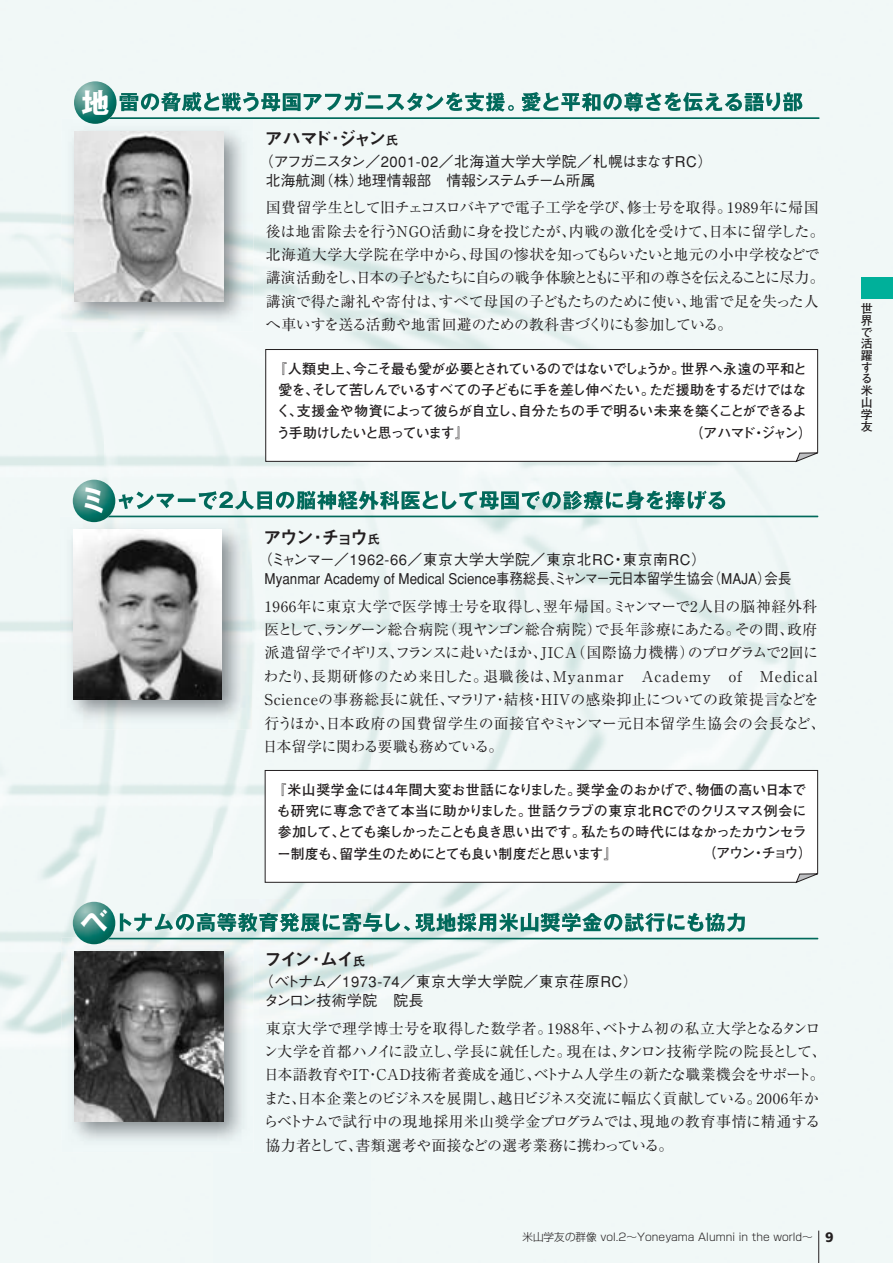
<style>
.page{position:relative;width:893px;height:1263px;background:#fff}
.page>*{position:absolute;margin:0;border:0;box-sizing:border-box;transform-origin:0 0}
.t1{font:700 27.6px "Gothic MB101";color:#fff}
.t2{font:18px "Midashi Go MB31";letter-spacing:-.165em;color:#231f20}
.t3{font:14.85px/23.4px "Ryumin";letter-spacing:-.01em;color:#231f20}
.t4{font:14.85px/23.4px "Ryumin";letter-spacing:.015em;color:#231f20}
.t5{font:500 14.85px/19.2px "Gothic BBB";color:#231f20}
.t6{font:500 14.85px/19.2px "Gothic BBB";letter-spacing:.035em;color:#231f20}
.t7{font:700 13.8px/21.3px "Futo Go B101";letter-spacing:-.065em;color:#231f20;text-align:justify}
.t8{font:900 13.8px "Frutiger";color:#231f20}
.t9{font:700 12px/11.9px "Futo Go B101";color:#231f20;text-align:justify}
.t10{font:300 10.65px "Shin Go";color:#231f20}
.s1{font-size:12.75px}
</style>
<div class="page">
<div style="left:0;top:0;width:371px;height:148px;background:#f1f8f7"></div>
<div style="left:371px;top:0;width:521px;height:1263px;background:#f1f8f7"></div>
<div style="left:105px;top:332px;width:107px;height:184px;background:#f1f8f7"></div>
<img style="left:0;top:685px;width:212px;height:268px">
<img style="left:61px;top:119px;width:192px;height:213px">
<img style="left:60px;top:516px;width:192px;height:213px">
<hr style="left:818px;top:1231px;width:1px;height:32px;background:#231f20">
<img style="left:61px;top:938px;width:192px;height:214px">
<svg style="left:265px;top:349px;width:553px;height:113px"></svg>
<svg style="left:795px;top:452px;width:24px;height:10px"></svg>
<svg style="left:265px;top:770px;width:553px;height:113px"></svg>
<svg style="left:795px;top:873px;width:24px;height:10px"></svg>
<img style="left:119px;top:491px;width:98px;height:19px">
<img style="left:219px;top:492px;width:14px;height:16px">
<img style="left:344px;top:491px;width:381px;height:19px">
<img style="left:235px;top:491px;width:109px;height:19px">
<svg style="left:108px;top:516px;width:710px;height:2px"></svg>
<img style="left:73px;top:480px;width:42px;height:42px;border-radius:50%">
<img style="left:257px;top:913px;width:487px;height:19px">
<img style="left:120px;top:913px;width:137px;height:19px">
<svg style="left:108px;top:938px;width:710px;height:2px"></svg>
<img style="left:73px;top:902px;width:42px;height:42px;border-radius:50%">
<img style="left:74px;top:131px;width:149px;height:170px">
<img style="left:120px;top:92px;width:682px;height:20px">
<img style="left:120px;top:92px;width:81px;height:19px">
<svg style="left:109px;top:117px;width:710px;height:3px"></svg>
<img style="left:74px;top:81px;width:42px;height:43px;border-radius:50%">
<img style="left:73px;top:529px;width:149px;height:170px">
<img style="left:74px;top:952px;width:149px;height:170px">
<div style="left:861px;top:277px;width:31px;height:21px;background:#00b09a"></div>
<h1 class="t1" style="left:81px;top:92px;width:29px">地</h1>
<h1 class="t1" style="left:80px;top:490px;width:29px">ミ</h1>
<h1 class="t1" style="left:80px;top:912px;width:29px">ベ</h1>
<p class="t2" style="left:265px;top:132px;width:135px">アハマド・ジャン<span class="s1">氏</span></p>
<p class="t5" style="left:266px;top:153px;width:448px;text-indent:-7px">（アフガニスタン／2001-02／北海道大学大学院／札幌はまなすRC）北海航測（株）地理情報部　情報システムチーム所属</p>
<p class="t3" style="left:266px;top:198px;width:560px">国費留学生として旧チェコスロバキアで電子工学を学び、修士号を取得。1989年に帰国後は地雷除去を行うNGO活動に身を投じたが、内戦の激化を受けて、日本に留学した。北海道大学大学院在学中から、母国の惨状を知ってもらいたいと地元の小中学校などで講演活動をし、日本の子どもたちに自らの戦争体験とともに平和の尊さを伝えることに尽力。講演で得た謝礼や寄付は、すべて母国の子どもたちのために使い、地雷で足を失った人へ車いすを送る活動や地雷回避のための教科書づくりにも参加している。</p>
<p class="t7" style="left:274px;top:359px;width:534px">『人類史上、今こそ最も愛が必要とされているのではないでしょうか。世界へ永遠の平和と愛を、そして苦しんでいるすべての子どもに手を差し伸べたい。ただ援助をするだけではなく、支援金や物資によって彼らが自立し、自分たちの手で明るい未来を築くことができるよう手助けしたいと思っています』</p>
<p class="t7" style="left:690px;top:423px;width:123px">（アハマド・ジャン）</p>
<p class="t2" style="left:263px;top:530px;width:118px">アウン・チョウ<span class="s1">氏</span></p>
<p class="t5" style="left:264px;top:552px;width:528px;text-indent:-7px">（ミャンマー／1962-66／東京大学大学院／東京北RC・東京南RC）<br>Myanmar Academy of Medical Science事務総長、ミャンマー元日本留学生協会（MAJA）会長</p>
<p class="t4" style="left:263px;top:596px;width:564px">1966年に東京大学で医学博士号を取得し、翌年帰国。ミャンマーで2人目の脳神経外科医として、ラングーン総合病院（現ヤンゴン総合病院）で長年診療にあたる。その間、政府派遣留学でイギリス、フランスに赴いたほか、JICA（国際協力機構）のプログラムで2回にわたり、長期研修のため来日した。退職後は、Myanmar Academy of Medical Scienceの事務総長に就任、マラリア・結核・HIVの感染抑止についての政策提言などを行うほか、日本政府の国費留学生の面接官やミャンマー元日本留学生協会の会長など、日本留学に関わる要職も務めている。</p>
<p class="t7" style="left:273px;top:780px;width:535px">『米山奨学金には4年間大変お世話になりました。奨学金のおかげで、物価の高い日本でも研究に専念できて本当に助かりました。世話クラブの東京北RCでのクリスマス例会に参加して、とても楽しかったことも良き思い出です。私たちの時代にはなかったカウンセラー制度も、留学生のためにとても良い制度だと思います』</p>
<p class="t7" style="left:703px;top:844px;width:110px">（アウン・チョウ）</p>
<p class="t9" style="left:860px;top:304px;width:13px">世界で活躍する米山学友</p>
<p class="t2" style="left:264px;top:952px;width:103px">フイン・ムイ<span class="s1">氏</span></p>
<p class="t6" style="left:264px;top:974px;width:375px;text-indent:-5px">（ベトナム／1973-74／東京大学大学院／東京荏原RC）タンロン技術学院　院長</p>
<p class="t3" style="left:263px;top:1018px;width:565px">東京大学で理学博士号を取得した数学者。1988年、ベトナム初の私立大学となるタンロン大学を首都ハノイに設立し、学長に就任した。現在は、タンロン技術学院の院長として、日本語教育やIT・CAD技術者養成を通じ、ベトナム人学生の新たな職業機会をサポート。また、日本企業とのビジネスを展開し、越日ビジネス交流に幅広く貢献している。2006年からベトナムで試行中の現地採用米山奨学金プログラムでは、現地の教育事情に精通する協力者として、書類選考や面接などの選考業務に携わっている。</p>
<p class="t10" style="left:522px;top:1233px;width:292px">米山学友の群像 vol.2～Yoneyama Alumni in the world～</p>
<p class="t8" style="left:825px;top:1231px;width:10px">9</p>
</div>
